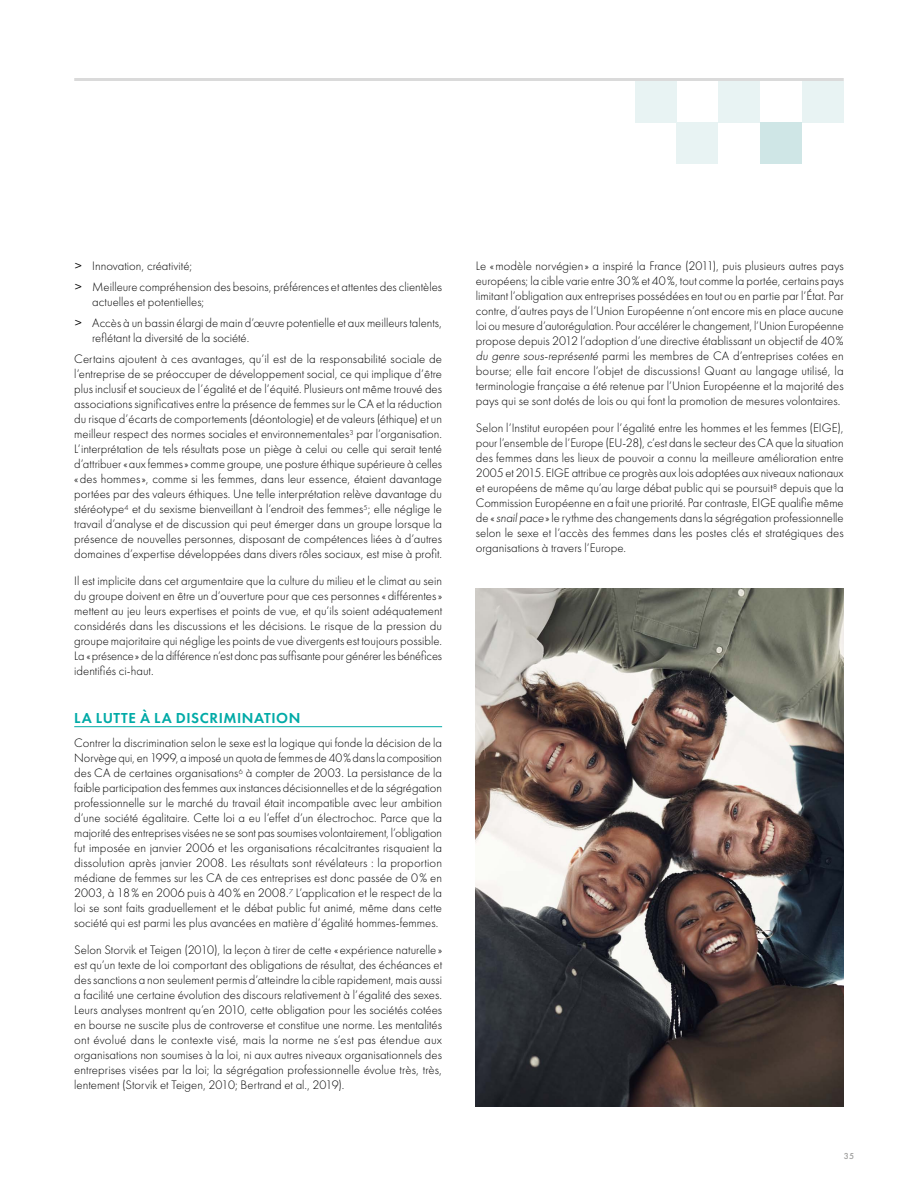
<style>
.page{position:relative;width:918px;height:1188px;background:#fff}
.page>*{position:absolute;margin:0;border:0;box-sizing:border-box;transform-origin:0 0}
.sous-titre_turquoise{font:600 15px "Futura PT";letter-spacing:.04em;color:#00aaa7}
.Texte_courant_justif{font:300 12.75px/15px "Futura PT";color:#000;text-align:justify}
.t1{font:500 9px "Futura PT";color:#9d9d9c}
.s1{font-family:"Overpass"}
</style>
<div class="page">
<hr style="left:74px;top:78px;width:770px;height:3px;background:#dadada">
<div style="left:635px;top:81px;width:42px;height:42px;background:#e8f3f3"></div>
<div style="left:802px;top:81px;width:42px;height:42px;background:#e8f3f3"></div>
<div style="left:718px;top:81px;width:42px;height:42px;background:#e8f3f3"></div>
<div style="left:677px;top:123px;width:41px;height:41px;background:#e8f3f3"></div>
<div style="left:760px;top:123px;width:42px;height:41px;background:#cfe6e6"></div>
<img style="left:476px;top:588px;width:368px;height:519px">
<hr style="left:74px;top:726px;width:368px;height:1px;background:#00aaa7">
<p class="Texte_courant_justif" style="left:74px;top:258px;width:120px"><span class="s1">&gt;</span> Innovation, créativité;</p>
<p class="Texte_courant_justif" style="left:92px;top:279px;width:351px;text-indent:-18px"><span class="s1">&gt;</span> Meilleure compréhension des besoins, préférences et attentes des clientèles actuelles et potentielles;</p>
<p class="Texte_courant_justif" style="left:92px;top:315px;width:351px;text-indent:-18px"><span class="s1">&gt;</span> Accès à un bassin élargi de main d’œuvre potentielle et aux meilleurs talents, reflétant la diversité de la société.</p>
<p class="Texte_courant_justif" style="left:74px;top:351px;width:369px">Certains ajoutent à ces avantages, qu’il est de la responsabilité sociale de l’entreprise de se préoccuper de développement social, ce qui implique d’être plus inclusif et soucieux de l’égalité et de l’équité. Plusieurs ont même trouvé des associations significatives entre la présence de femmes sur le CA et la réduction du risque d’écarts de comportements (déontologie) et de valeurs (éthique) et un meilleur respect des normes sociales et environnementales<sup>3</sup> par l’organisation.<br>L’interprétation de tels résultats pose un piège à celui ou celle qui serait tenté d’attribuer «aux femmes» comme groupe, une posture éthique supérieure à celles «des hommes», comme si les femmes, dans leur essence, étaient davantage portées par des valeurs éthiques. Une telle interprétation relève davantage du stéréotype<sup>4</sup> et du sexisme bienveillant à l’endroit des femmes<sup>5</sup>; elle néglige le travail d’analyse et de discussion qui peut émerger dans un groupe lorsque la présence de nouvelles personnes, disposant de compétences liées à d’autres domaines d’expertise développées dans divers rôles sociaux, est mise à profit.</p>
<p class="Texte_courant_justif" style="left:74px;top:573px;width:369px">Il est implicite dans cet argumentaire que la culture du milieu et le climat au sein du groupe doivent en être un d’ouverture pour que ces personnes «différentes» mettent au jeu leurs expertises et points de vue, et qu’ils soient adéquatement considérés dans les discussions et les décisions. Le risque de la pression du groupe majoritaire qui néglige les points de vue divergents est toujours possible.<br>La «présence» de la différence n’est donc pas suffisante pour générer les bénéfices identifiés ci-haut.</p>
<p class="sous-titre_turquoise" style="left:74px;top:709px;width:228px">LA LUTTE À LA DISCRIMINATION</p>
<p class="Texte_courant_justif" style="left:74px;top:735px;width:369px">Contrer la discrimination selon le sexe est la logique qui fonde la décision de la Norvège qui, en 1999, a imposé un quota de femmes de 40% dans la composition des CA de certaines organisations<sup>6</sup> à compter de 2003. La persistance de la faible participation des femmes aux instances décisionnelles et de la ségrégation professionnelle sur le marché du travail était incompatible avec leur ambition d’une société égalitaire. Cette loi a eu l’effet d’un électrochoc. Parce que la majorité des entreprises visées ne se sont pas soumises volontairement, l’obligation fut imposée en janvier 2006 et les organisations récalcitrantes risquaient la dissolution après janvier 2008. Les résultats sont révélateurs : la proportion médiane de femmes sur les CA de ces entreprises est donc passée de 0% en 2003, à 18% en 2006 puis à 40% en 2008.<sup>7</sup> L’application et le respect de la loi se sont faits graduellement et le débat public fut animé, même dans cette société qui est parmi les plus avancées en matière d’égalité hommes-femmes.</p>
<p class="Texte_courant_justif" style="left:74px;top:942px;width:369px">Selon Storvik et Teigen (2010), la leçon à tirer de cette «expérience naturelle» est qu’un texte de loi comportant des obligations de résultat, des échéances et des sanctions a non seulement permis d’atteindre la cible rapidement, mais aussi a facilité une certaine évolution des discours relativement à l’égalité des sexes.<br>Leurs analyses montrent qu’en 2010, cette obligation pour les sociétés cotées en bourse ne suscite plus de controverse et constitue une norme. Les mentalités ont évolué dans le contexte visé, mais la norme ne s’est pas étendue aux organisations non soumises à la loi, ni aux autres niveaux organisationnels des entreprises visées par la loi; la ségrégation professionnelle évolue très, très, lentement (Storvik et Teigen, 2010; Bertrand et al., 2019).</p>
<p class="Texte_courant_justif" style="left:476px;top:258px;width:369px">Le «modèle norvégien» a inspiré la France (2011), puis plusieurs autres pays européens; la cible varie entre 30% et 40%, tout comme la portée, certains pays limitant l’obligation aux entreprises possédées en tout ou en partie par l’État. Par contre, d’autres pays de l’Union Européenne n’ont encore mis en place aucune loi ou mesure d’autorégulation. Pour accélérer le changement, l’Union Européenne propose depuis 2012 l’adoption d’une directive établissant un objectif de 40% du genre sous-représenté parmi les membres de CA d’entreprises cotées en bourse; elle fait encore l’objet de discussions! Quant au langage utilisé, la terminologie française a été retenue par l’Union Européenne et la majorité des pays qui se sont dotés de lois ou qui font la promotion de mesures volontaires.</p>
<p class="Texte_courant_justif" style="left:476px;top:420px;width:369px">Selon l’Institut européen pour l’égalité entre les hommes et les femmes (EIGE), pour l’ensemble de l’Europe (EU-28), c’est dans le secteur des CA que la situation des femmes dans les lieux de pouvoir a connu la meilleure amélioration entre 2005 et 2015. EIGE attribue ce progrès aux lois adoptées aux niveaux nationaux et européens de même qu’au large débat public qui se poursuit<sup>8</sup> depuis que la Commission Européenne en a fait une priorité. Par contraste, EIGE qualifie même de «snailpace» le rythme des changements dans la ségrégation professionnelle selon le sexe et l’accès des femmes dans les postes clés et stratégiques des organisations à travers l’Europe.</p>
<p class="t1" style="left:844px;top:1150px;width:12px">35</p>
</div>
